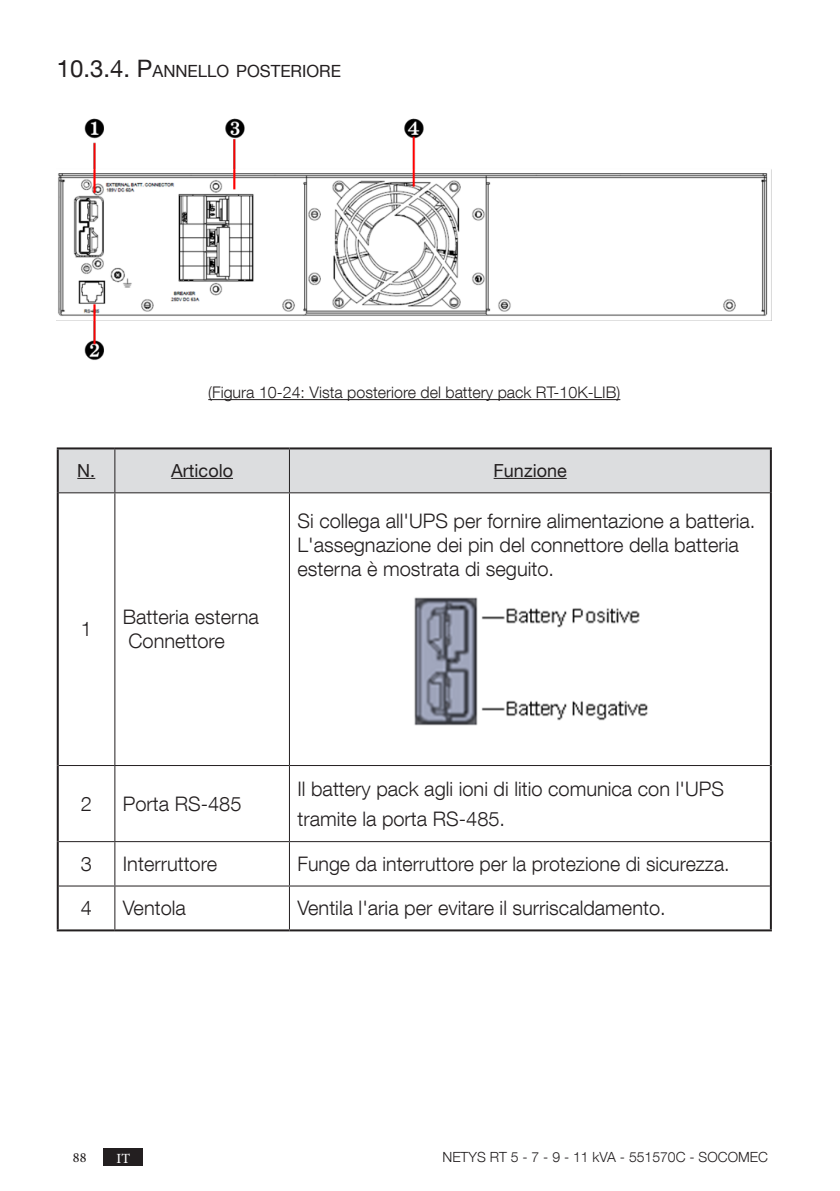
<style>
.page{position:relative;width:840px;height:1191px;background:#fff}
.page>*{position:absolute;margin:0;border:0;box-sizing:border-box;transform-origin:0 0}
.t1{font:300 20px/24px "Helvetica Neue LT Com";color:#231f20}
.t2{font:18px "Helvetica Neue LT Com";color:#231f20}
.t3{font:16.8px "Helvetica Neue LT Com";color:#231f20}
.t4{font:300 16px "Helvetica Neue LT Com";color:#231f20}
.t5{font:300 14px "Helvetica Neue LT Com";color:#231f20}
.t6{font:500 14px "Minion Pro";color:#231f20}
.t7{font:500 14px "Minion Pro";color:#fff}
.s1{font-size:24px}
</style>
<div class="page">
<div style="left:104px;top:1148px;width:39px;height:17px;background:#231f20"></div>
<hr style="left:208px;top:399px;width:412px;height:1px;background:#231f20">
<img style="left:57px;top:118px;width:714px;height:242px">
<hr style="left:57px;top:447px;width:58px;height:2px;background:#231f20">
<hr style="left:57px;top:449px;width:2px;height:44px;background:#231f20">
<hr style="left:115px;top:447px;width:174px;height:2px;background:#231f20">
<hr style="left:289px;top:447px;width:482px;height:2px;background:#231f20">
<hr style="left:769px;top:449px;width:2px;height:44px;background:#231f20">
<hr style="left:57px;top:493px;width:2px;height:272px;background:#231f20">
<hr style="left:769px;top:493px;width:2px;height:272px;background:#231f20">
<hr style="left:57px;top:765px;width:2px;height:76px;background:#231f20">
<hr style="left:769px;top:765px;width:2px;height:76px;background:#231f20">
<hr style="left:57px;top:841px;width:2px;height:45px;background:#231f20">
<hr style="left:769px;top:841px;width:2px;height:45px;background:#231f20">
<hr style="left:57px;top:886px;width:2px;height:43px;background:#231f20">
<hr style="left:769px;top:886px;width:2px;height:43px;background:#231f20">
<hr style="left:57px;top:929px;width:58px;height:2px;background:#231f20">
<hr style="left:115px;top:929px;width:174px;height:2px;background:#231f20">
<hr style="left:289px;top:929px;width:482px;height:2px;background:#231f20">
<hr style="left:114px;top:493px;width:1px;height:272px;background:#231f20">
<hr style="left:289px;top:493px;width:1px;height:272px;background:#231f20">
<hr style="left:59px;top:765px;width:56px;height:1px;background:#231f20">
<hr style="left:115px;top:765px;width:174px;height:1px;background:#231f20">
<hr style="left:114px;top:766px;width:1px;height:75px;background:#231f20">
<hr style="left:289px;top:765px;width:480px;height:1px;background:#231f20">
<hr style="left:289px;top:766px;width:1px;height:75px;background:#231f20">
<hr style="left:59px;top:841px;width:56px;height:1px;background:#231f20">
<hr style="left:115px;top:841px;width:174px;height:1px;background:#231f20">
<hr style="left:114px;top:842px;width:1px;height:43px;background:#231f20">
<hr style="left:289px;top:841px;width:480px;height:1px;background:#231f20">
<hr style="left:289px;top:842px;width:1px;height:43px;background:#231f20">
<hr style="left:59px;top:885px;width:56px;height:1px;background:#231f20">
<hr style="left:115px;top:885px;width:174px;height:1px;background:#231f20">
<hr style="left:114px;top:886px;width:1px;height:43px;background:#231f20">
<hr style="left:289px;top:885px;width:480px;height:1px;background:#231f20">
<hr style="left:289px;top:886px;width:1px;height:43px;background:#231f20">
<svg style="left:58px;top:448px;width:712px;height:45px;background:#d2d3d5"></svg>
<hr style="left:171px;top:478px;width:62px;height:1px;background:#231f20">
<hr style="left:493px;top:478px;width:73px;height:1px;background:#231f20">
<img style="left:414px;top:597px;width:234px;height:129px">
<p class="t3" style="left:57px;top:61px;width:285px"><span class="s1">10.3.4. P</span>ANNELLO POSTERIORE</p>
<p class="t4" style="left:208px;top:383px;width:413px">(Figura 10-24: Vista posteriore del battery pack RT-10K-LIB)</p>
<p class="t2" style="left:77px;top:459px;width:19px">N.</p>
<p class="t2" style="left:171px;top:459px;width:63px">Articolo</p>
<p class="t2" style="left:493px;top:459px;width:74px">Funzione</p>
<p class="t1" style="left:81px;top:617px;width:13px">1</p>
<p class="t1" style="left:123px;top:605px;width:137px">Batteria esterna<br>Connettore</p>
<p class="t1" style="left:297px;top:508px;width:459px">Si collega all'UPS per fornire alimentazione a batteria.<br>L'assegnazione dei pin del connettore della batteria esterna è mostrata di seguito.</p>
<p class="t1" style="left:81px;top:791px;width:13px">2</p>
<p class="t1" style="left:123px;top:791px;width:120px">Porta RS-485</p>
<p class="t1" style="left:297px;top:773px;width:428px;line-height:30px">Il battery pack agli ioni di litio comunica con l'UPS tramite la porta RS-485.</p>
<p class="t1" style="left:81px;top:851px;width:13px">3</p>
<p class="t1" style="left:123px;top:851px;width:96px">Interruttore</p>
<p class="t1" style="left:297px;top:851px;width:433px">Funge da interruttore per la protezione di sicurezza.</p>
<p class="t1" style="left:81px;top:895px;width:13px">4</p>
<p class="t1" style="left:123px;top:895px;width:64px">Ventola</p>
<p class="t1" style="left:297px;top:895px;width:369px">Ventila l'aria per evitare il surriscaldamento.</p>
<p class="t6" style="left:73px;top:1148px;width:15px">88</p>
<p class="t7" style="left:116px;top:1149px;width:15px">IT</p>
<p class="t5" style="left:442px;top:1148px;width:327px">NETYS RT 5 - 7 - 9 - 11 kVA - 551570C - SOCOMEC</p>
</div>
